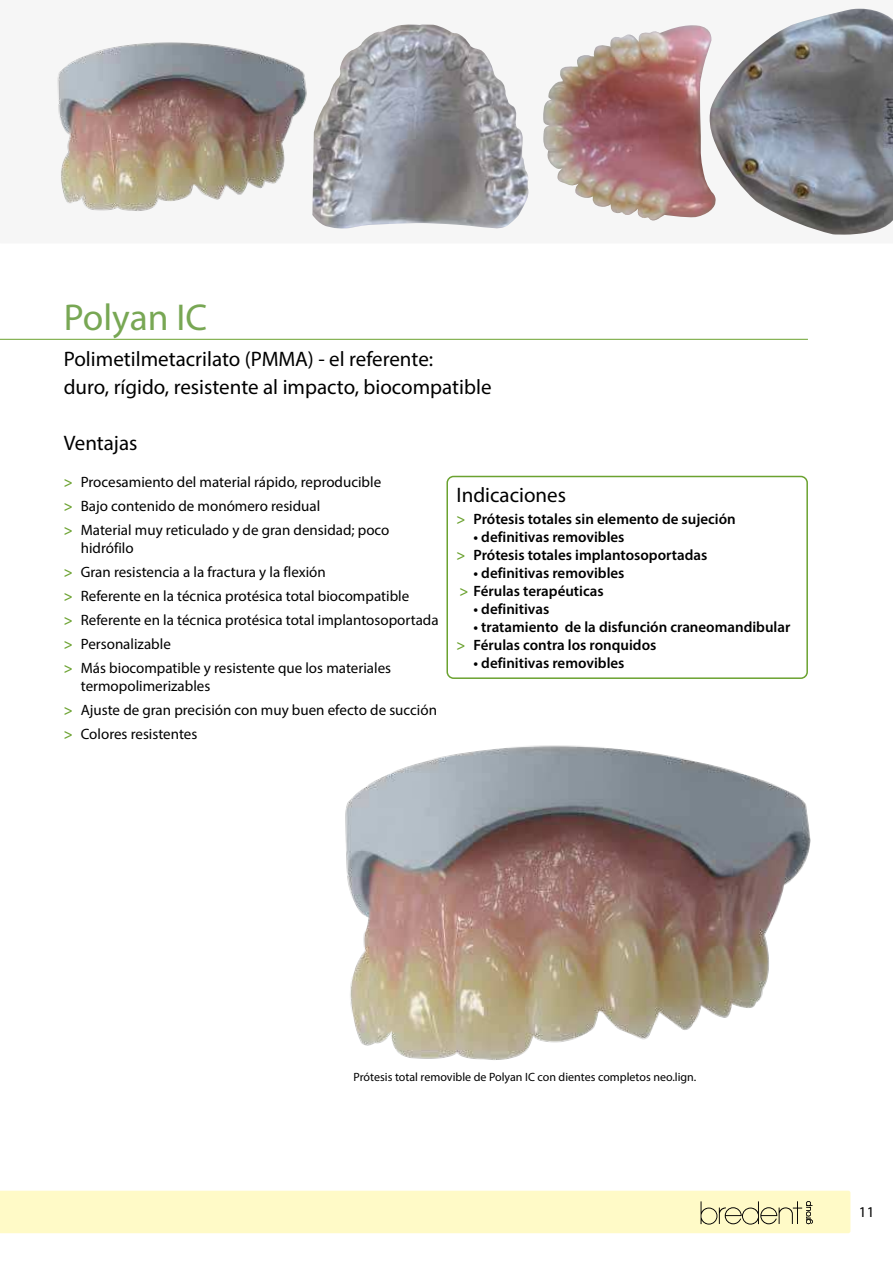
<style>
.page{position:relative;width:893px;height:1263px;background:#fff}
.page>*{position:absolute;margin:0;border:0;box-sizing:border-box;transform-origin:0 0}
.t1{font:37.5px "Myriad Pro";color:#78a754}
.t2{font:21px/28.2px "Myriad Pro";color:#000}
.t3{font:15px/24px "Myriad Pro";color:#000}
.t4{font:600 15px/18px "Myriad Pro";color:#000}
.t5{font:12px "Myriad Pro";color:#000}
.s1{font-weight:600;color:#6ba230}
.s2{color:#6ba230}
</style>
<div class="page">
<div style="left:0;top:1191px;width:850px;height:42px;background:#fffac7"></div>
<div style="left:701px;top:1208px;width:15px;height:15px;background:#fffac7;border-radius:50%"></div>
<div style="left:743px;top:1208px;width:15px;height:15px;background:#fffac7;border-radius:50%"></div>
<img style="left:313px;top:24px;width:216px;height:205px">
<img style="left:543px;top:9px;width:350px;height:226px">
<img style="left:57px;top:42px;width:256px;height:174px">
<div style="left:446px;top:476px;width:362px;height:203px;border:2px solid #6ba230;border-radius:6px"></div>
<img style="left:345px;top:745px;width:466px;height:315px">
<hr style="left:0;top:339px;width:808px;height:1px;background:#6ba230">
<h1 class="t1" style="left:64px;top:299px;width:145px">Polyan IC</h1>
<h2 class="t2" style="left:64px;top:345px;width:429px">Polimetilmetacrilato (PMMA) - el referente:<br>duro, rígido, resistente al impacto, biocompatible</h2>
<h2 class="t2" style="left:64px;top:429px;width:75px">Ventajas</h2>
<p class="t3" style="left:64px;top:470px;width:327px"><span class="s1">&gt;</span> Procesamiento del material rápido, reproducible <span class="s1">&gt;</span> Bajo contenido de monómero residual<br><span class="s1">&gt;</span> Material muy reticulado y de gran densidad; poco</p>
<p class="t3" style="left:64px;top:536px;width:376px;text-indent:17px">hidrófilo<br><span class="s1">&gt;</span> Gran resistencia a la fractura y la flexión<br><span class="s1">&gt;</span> Referente en la técnica protésica total biocompatible<br><span class="s1">&gt;</span> Referente en la técnica protésica total implantosoportada <span class="s1">&gt;</span> Personalizable<br><span class="s1">&gt;</span> Más biocompatible y resistente que los materiales</p>
<p class="t3" style="left:64px;top:674px;width:375px;text-indent:17px">termopolimerizables<br><span class="s1">&gt;</span> Ajuste de gran precisión con muy buen efecto de succión <span class="s1">&gt;</span> Colores resistentes</p>
<h2 class="t2" style="left:456px;top:481px;width:111px">Indicaciones</h2>
<p class="t4" style="left:456px;top:510px;width:281px"><span class="s2">&gt;</span> Prótesis totales sin elemento de sujeción</p>
<p class="t4" style="left:456px;top:528px;width:252px;text-indent:17px">• definitivas removibles<br><span class="s2">&gt;</span> Prótesis totales implantosoportadas</p>
<p class="t4" style="left:460px;top:564px;width:166px;text-indent:14px">• definitivas removibles <span class="s2">&gt;</span> Férulas terapéuticas</p>
<p class="t4" style="left:473px;top:600px;width:77px">• definitivas</p>
<p class="t4" style="left:456px;top:618px;width:335px;text-indent:17px">• tratamiento de la disfunción craneomandibular <span class="s2">&gt;</span> Férulas contra los ronquidos</p>
<p class="t4" style="left:473px;top:654px;width:153px">• definitivas removibles</p>
<p class="t5" style="left:354px;top:1071px;width:344px">Prótesis total removible de Polyan IC con dientes completos neo.lign.</p>
<p class="t3" style="left:859px;top:1201px;width:17px">11</p>
</div>
